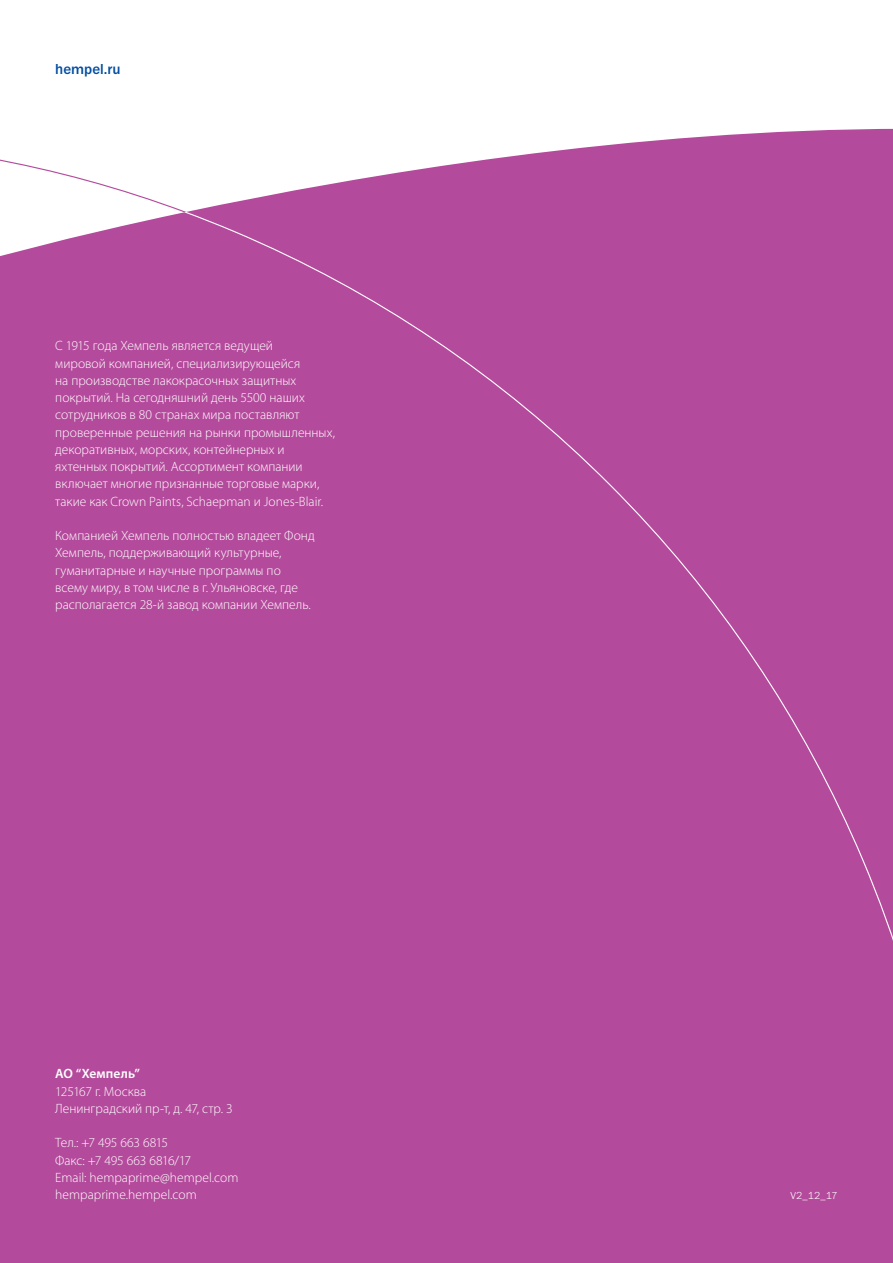
<style>
.page{position:relative;width:893px;height:1263px;background:#fff}
.page>*{position:absolute;margin:0;border:0;box-sizing:border-box;transform-origin:0 0}
.t1{font:500 15px "Franklin Gothic URW";color:#034ea2}
.t2{font:300 13.5px/17.2px "Myriad Pro";color:#fff}
.t3{font:600 13.5px "Myriad Pro";letter-spacing:.01em;color:#fff}
.t4{font:300 10.5px "Franklin Gothic URW";color:#fff}
</style>
<div class="page">
<div style="left:0;top:129px;width:893px;height:1134px;background:#b44a9c"></div>
<svg style="left:0;top:157px;width:186px;height:55px"></svg>
<p class="t1" style="left:55px;top:60px;width:67px">hempel.ru</p>
<p class="t2" style="left:55px;top:337px;width:281px">С 1915 года Хемпель является ведущей<br>мировой компанией, специализирующейся<br>на производстве лакокрасочных защитных покрытий. На сегодняшний день 5500 наших сотрудников в 80 странах мира поставляют проверенные решения на рынки промышленных, декоративных, морских, контейнерных и яхтенных покрытий. Ассортимент компании включает многие признанные торговые марки, такие как Crown Paints, Schaepman и Jones-Blair.</p>
<p class="t2" style="left:55px;top:527px;width:261px">Компанией Хемпель полностью владеет Фонд Хемпель, поддерживающий культурные, гуманитарные и научные программы по всему миру, в том числе в г. Ульяновске, где располагается 28-й завод компании Хемпель.</p>
<p class="t3" style="left:55px;top:1065px;width:86px">АО “Хемпель”</p>
<p class="t2" style="left:55px;top:1082px;width:179px">125167 г. Москва<br>Ленинградский пр-т, д. 47, стр. 3</p>
<p class="t2" style="left:55px;top:1134px;width:185px">Тел.: +7 495 663 6815<br>Факс: +7 495 663 6816/17<br>Email: hempaprime@hempel.com hempaprime.hempel.com</p>
<p class="t4" style="left:790px;top:1189px;width:49px">V2_12_17</p>
</div>
